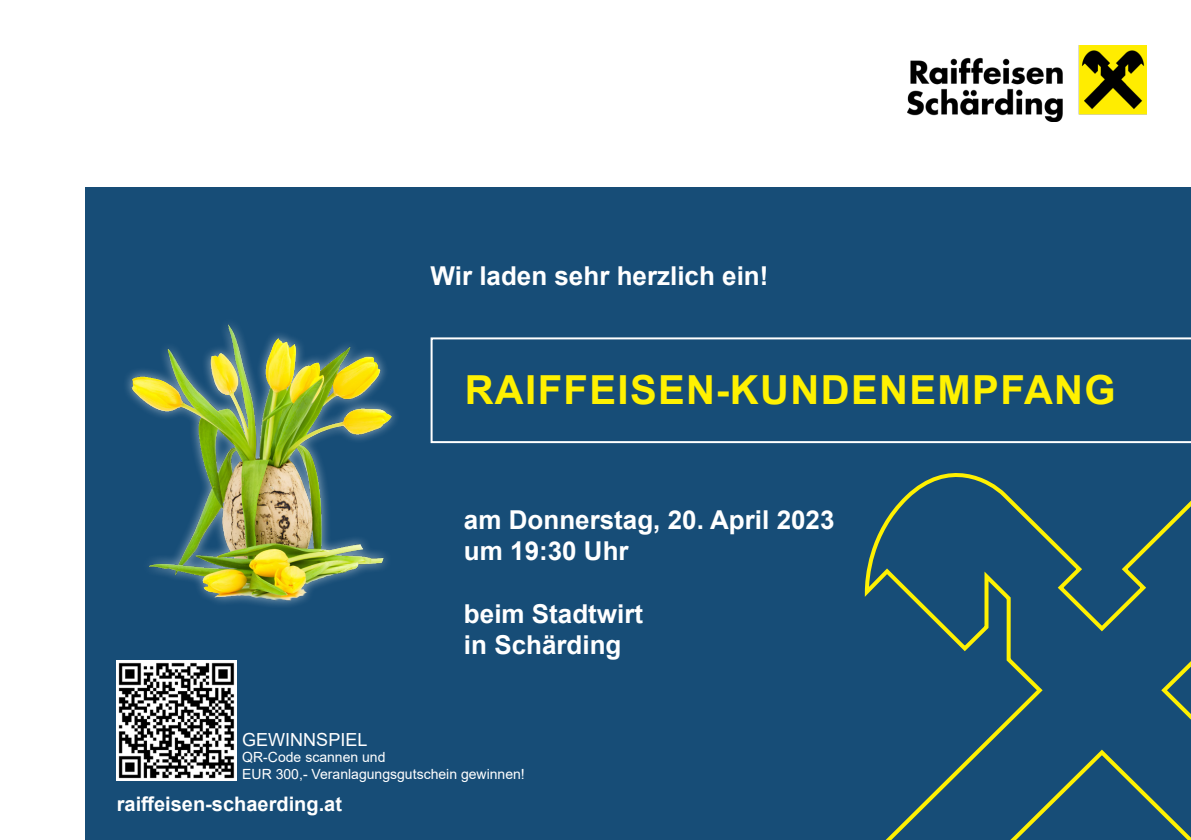
<style>
.page{position:relative;width:1191px;height:840px;background:#fff}
.page>*{position:absolute;margin:0;border:0;box-sizing:border-box;transform-origin:0 0}
.t1{font:700 40px "Arial";letter-spacing:.035em;color:#fff101}
.t2{font:700 26px/31.2px "Arial";color:#fff}
.t3{font:700 20px "Arial";color:#fff}
.t4{font:18px "Arial";color:#fff}
.t5{font:14px/16.8px "Arial";color:#fff}
</style>
<div class="page">
<div style="left:85px;top:187px;width:1106px;height:652px;background:#174d77"></div>
<svg style="left:430px;top:337px;width:761px;height:106px"></svg>
<img style="left:126px;top:324px;width:270px;height:282px">
<svg style="left:864px;top:473px;width:327px;height:366px"></svg>
<img style="left:907px;top:45px;width:239px;height:76px">
<img style="left:117px;top:660px;width:120px;height:120px">
<p class="t2" style="left:430px;top:260px;width:339px">Wir laden sehr herzlich ein!</p>
<h1 class="t1" style="left:465px;top:361px;width:652px">RAIFFEISEN-KUNDENEMPFANG</h1>
<p class="t2" style="left:464px;top:504px;width:372px">am Donnerstag, 20. April 2023 um 19:30 Uhr</p>
<p class="t2" style="left:464px;top:598px;width:181px">beim Stadtwirt in Schärding</p>
<p class="t4" style="left:242px;top:726px;width:127px">GEWINNSPIEL</p>
<p class="t5" style="left:242px;top:748px;width:284px">QR-Code scannen und<br>EUR 300,- Veranlagungsgutschein gewinnen!</p>
<p class="t3" style="left:117px;top:789px;width:227px">raiffeisen-schaerding.at</p>
</div>
